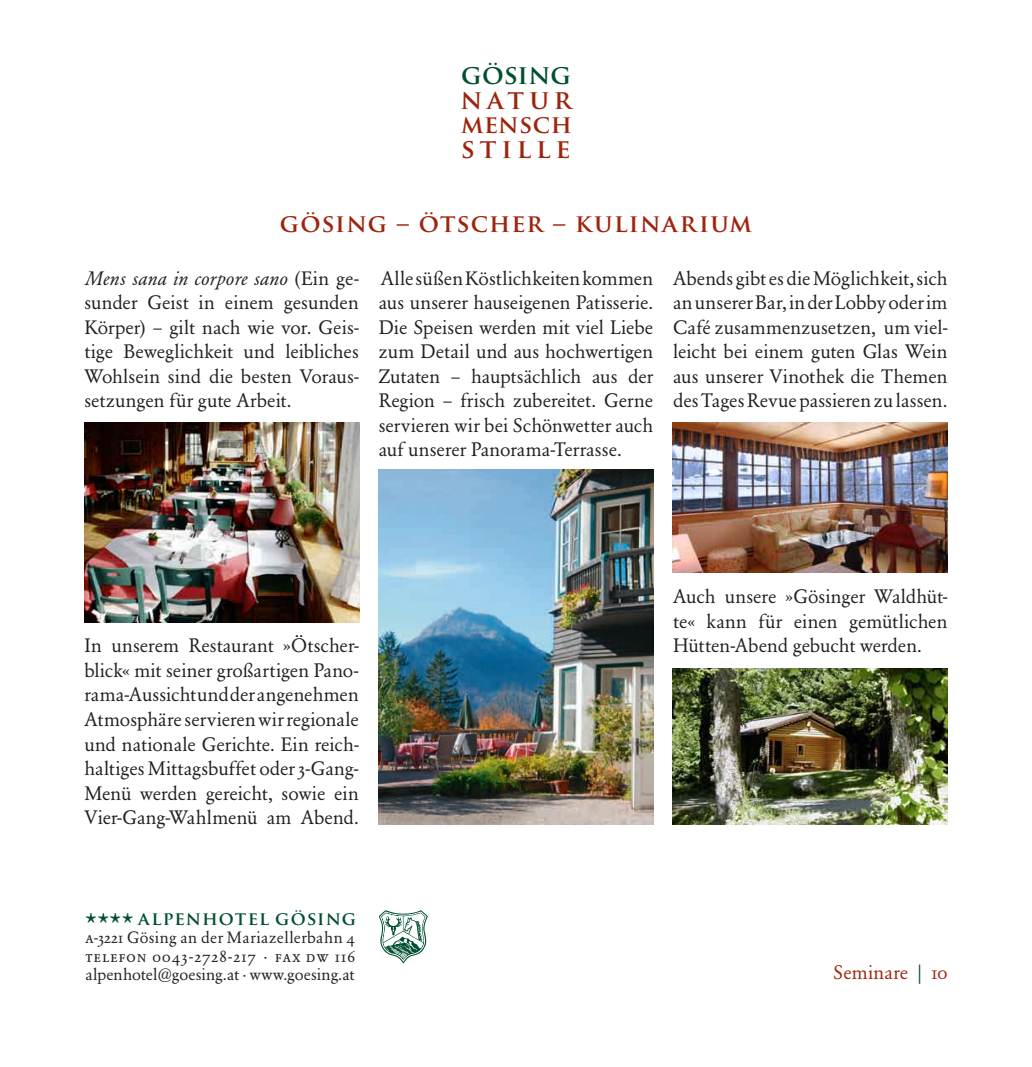
<style>
.page{position:relative;width:1032px;height:1067px;background:#fff}
.page>*{position:absolute;margin:0;border:0;box-sizing:border-box;transform-origin:0 0}
.t1{font:700 26.25px "Trajan Pro";letter-spacing:.185em;color:#9e240d}
.t2{font:700 26.25px "Trajan Pro";letter-spacing:-.01em;color:#00502f}
.t3{font:700 24.5px "Trajan Pro";letter-spacing:.04em;color:#9e240d}
.t4{font:19.25px/24.5px "Garamond BE";color:#231f20;text-align:justify}
.t5{font:19.25px "Garamond BE Italic Os F";letter-spacing:.015em;color:#231f20}
.t6{font:19.25px "Garamond BE";letter-spacing:.005em;color:#9e240d}
.t7{font:700 18.2px "Trajan Pro";letter-spacing:.055em;color:#00502f}
.t8{font:16.45px "Garamond BE";letter-spacing:.005em;color:#231f20}
.t9{font:16.45px "Garamond BE Regular SC";letter-spacing:.075em;color:#231f20}
.t10{font:16.28px "Garamond BE";letter-spacing:.025em;color:#231f20}
.s1{font-family:"Garamond BE"}
.s2{font-family:"V Dijck DF Piccolo Antiqua";font-weight:400}
.s3{font-family:"Garamond BE Regular SC"}
.s4{color:#00502f}
</style>
<div class="page">
<img style="left:384px;top:915px;width:14px;height:20px">
<img style="left:84px;top:422px;width:275px;height:201px">
<img style="left:379px;top:470px;width:274px;height:354px">
<img style="left:673px;top:668px;width:274px;height:156px">
<img style="left:673px;top:422px;width:274px;height:150px">
<h1 class="t2" style="left:461px;top:58px;width:111px">GÖSING</h1>
<h1 class="t1" style="left:460px;top:83px;width:113px">NATUR</h1>
<p class="t3" style="left:461px;top:109px;width:112px">MENSCH</p>
<h1 class="t1" style="left:461px;top:132px;width:111px">STILLE</h1>
<p class="t3" style="left:280px;top:208px;width:474px">GÖSING – ÖTSCHER – KULINARIUM</p>
<p class="t5" style="left:84px;top:267px;width:276px">Mens sana in corpore sano <span class="s1">(Ein ge-</span></p>
<p class="t4" style="left:84px;top:290px;width:276px">sunder Geist in einem gesunden Körper) – gilt nach wie vor. Geis&shy;tige Beweglichkeit und leibliches Wohlsein sind die besten Voraus&shy;setzungen für gute Arbeit.</p>
<p class="t4" style="left:379px;top:266px;width:276px">Alle süßen Köstlichkeiten kommen aus unserer hauseigenen Patisserie.<br>Die Speisen werden mit viel Liebe zum Detail und aus hochwertigen Zutaten – hauptsächlich aus der Region – frisch zubereitet. Gerne servieren wir bei Schönwetter auch auf unserer Panorama-Terrasse.</p>
<p class="t4" style="left:673px;top:266px;width:276px">Abends gibt es die Möglichkeit, sich an unserer Bar, in der Lobby oder im Café zusammenzusetzen, um viel&shy;leicht bei einem guten Glas Wein aus unserer Vinothek die Themen des Tages Revue passieren zu lassen.</p>
<p class="t4" style="left:84px;top:633px;width:276px">In unserem Restaurant »Ötscher&shy;blick« mit seiner großartigen Pano&shy;rama-Aussicht und der angene--h-men Atmosphäre servieren wir regi-o-nale und nationale Gerichte. Ein reich&shy;haltiges Mittagsbuffet oder 3-Gang-Menü werden gereicht, sowie ein Vier-Gang-Wahlmenü am Abend.</p>
<p class="t7" style="left:86px;top:907px;width:272px"><span class="s2">****</span> ALPENHOTEL GÖSING</p>
<p class="t10" style="left:86px;top:928px;width:271px"><span class="s3">a-3221</span> Gösing an der Mariazellerbahn <span class="s3">4</span></p>
<p class="t9" style="left:86px;top:946px;width:271px">telefon 0043-2728-217 · fax dw 116</p>
<p class="t8" style="left:86px;top:964px;width:271px">alpenhotel@goesing.at · www.goesing.at</p>
<p class="t4" style="left:673px;top:584px;width:276px">Auch unsere »Gösinger Waldhüt&shy;te« kann für einen gemütlichen Hütten-Abend gebucht werden.</p>
<p class="t6" style="left:833px;top:961px;width:116px">Seminare <span class="s4">|</span> 10</p>
</div>
